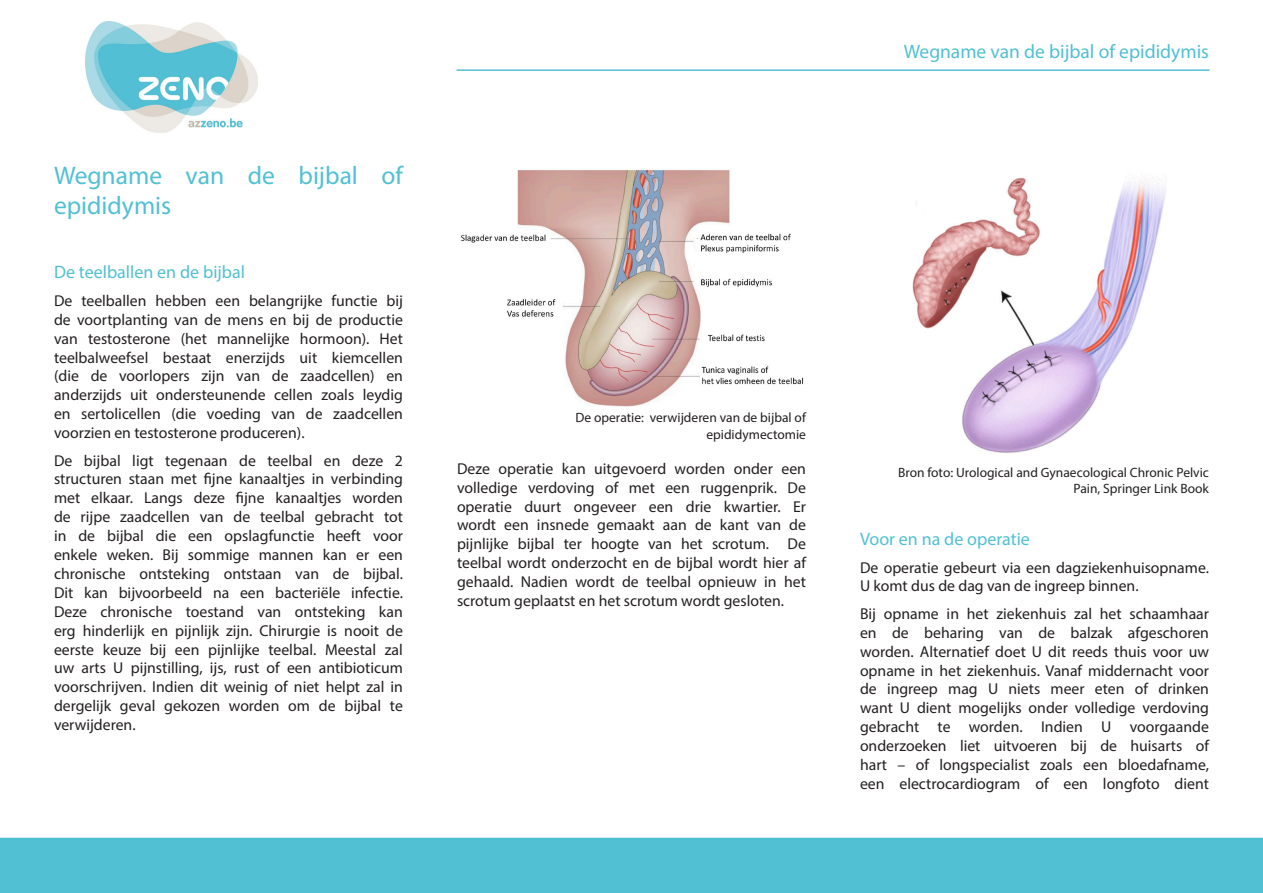
<style>
.page{position:relative;width:1263px;height:893px;background:#fff}
.page>*{position:absolute;margin:0;border:0;box-sizing:border-box;transform-origin:0 0}
.Titel_van_artikel{font:25.5px/30.6px "Myriad Pro";color:#51c0d3}
.Paginatitel{font:19.5px "Myriad Pro";color:#51c0d3}
.Tussentitel{font:18px "Myriad Pro";color:#51c0d3}
.Normale_Tekst{font:15.75px/18.9px "Myriad Pro";color:#231f20;text-align:justify}
.Bijschrift_foto{font:13.5px/16.2px "Myriad Pro";color:#231f20;text-align:right}
</style>
<div class="page">
<div style="left:0;top:838px;width:1263px;height:55px;background:#51c0d3"></div>
<hr style="left:457px;top:69px;width:752px;height:2px;background:#51c0d3">
<img style="left:85px;top:21px;width:173px;height:112px">
<img style="left:461px;top:170px;width:342px;height:236px">
<img style="left:912px;top:177px;width:254px;height:276px">
<p class="Titel_van_artikel" style="left:54px;top:159px;width:350px">Wegname van de bijbal of epididymis</p>
<p class="Tussentitel" style="left:54px;top:261px;width:193px">De teelballen en de bijbal</p>
<p class="Normale_Tekst" style="left:54px;top:291px;width:350px">De teelballen hebben een belangrijke functie bij de voortplanting van de mens en bij de productie van testosterone (het mannelijke hormoon). Het teelbalweefsel bestaat enerzijds uit kiemcellen (die de voorlopers zijn van de zaadcellen) en anderzijds uit ondersteunende cellen zoals leydig en sertolicellen (die voeding van de zaadcellen voorzien en testosterone produceren).</p>
<p class="Normale_Tekst" style="left:54px;top:451px;width:350px">De bijbal ligt tegenaan de teelbal en deze 2 structuren staan met fijne kanaaltjes in verbinding met elkaar. Langs deze fijne kanaaltjes worden de rijpe zaadcellen van de teelbal gebracht tot in de bijbal die een opslagfunctie heeft voor enkele weken. Bij sommige mannen kan er een chronische ontsteking ontstaan van de bijbal.<br>Dit kan bijvoorbeeld na een bacteriële infectie.<br>Deze chronische toestand van ontsteking kan erg hinderlijk en pijnlijk zijn. Chirurgie is nooit de eerste keuze bij een pijnlijke teelbal. Meestal zal uw arts U pijnstilling, ijs, rust of een antibioticum voorschrijven. Indien dit weinig of niet helpt zal in dergelijk geval gekozen worden om de bijbal te verwijderen.</p>
<p class="Paginatitel" style="left:904px;top:40px;width:307px">Wegname van de bijbal of epididymis</p>
<p class="Bijschrift_foto" style="left:575px;top:410px;width:232px">De operatie: verwijderen van de bijbal of epididymectomie</p>
<p class="Normale_Tekst" style="left:457px;top:459px;width:350px">Deze operatie kan uitgevoerd worden onder een volledige verdoving of met een ruggenprik. De operatie duurt ongeveer een drie kwartier. Er wordt een insnede gemaakt aan de kant van de pijnlijke bijbal ter hoogte van het scrotum. De teelbal wordt onderzocht en de bijbal wordt hier af gehaald. Nadien wordt de teelbal opnieuw in het scrotum geplaatst en het scrotum wordt gesloten.</p>
<p class="Bijschrift_foto" style="left:898px;top:464px;width:312px">Bron foto: Urological and Gynaecological Chronic Pelvic<br>Pain, Springer Link Book</p>
<p class="Tussentitel" style="left:860px;top:528px;width:171px">Voor en na de operatie</p>
<p class="Normale_Tekst" style="left:860px;top:558px;width:350px">De operatie gebeurt via een dagziekenhuisopname.<br>U komt dus de dag van de ingreep binnen.</p>
<p class="Normale_Tekst" style="left:860px;top:604px;width:350px">Bij opname in het ziekenhuis zal het schaamhaar en de beharing van de balzak afgeschoren worden. Alternatief doet U dit reeds thuis voor uw opname in het ziekenhuis. Vanaf middernacht voor de ingreep mag U niets meer eten of drinken want U dient mogelijks onder volledige verdoving gebracht te worden. Indien U voorgaande onderzoeken liet uitvoeren bij de huisarts of hart – of longspecialist zoals een bloedafname, een electrocardiogram of een longfoto dient</p>
</div>
